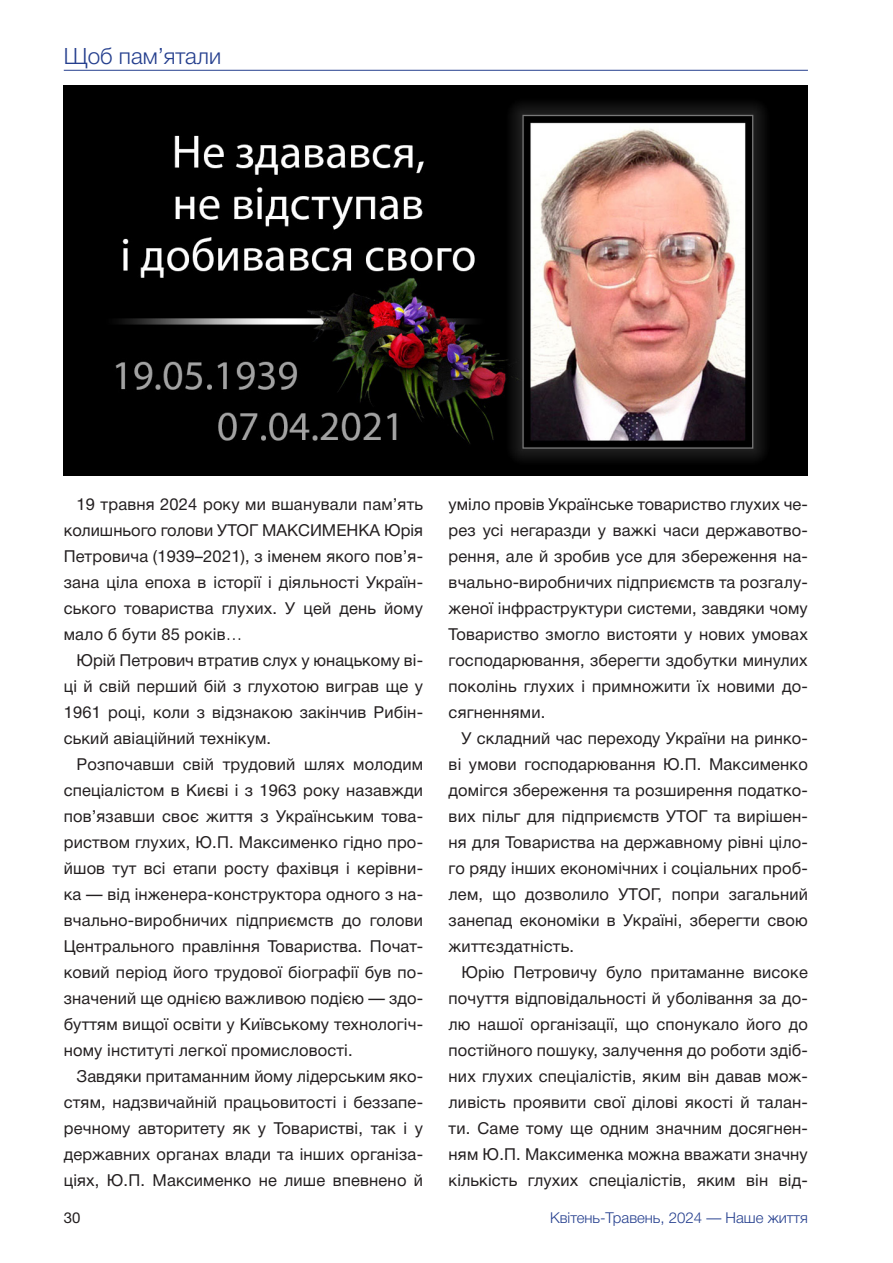
<style>
.page{position:relative;width:893px;height:1263px;background:#fff}
.page>*{position:absolute;margin:0;border:0;box-sizing:border-box;transform-origin:0 0}
.рубрика{font:300 22.5px "Helvetica Neue Cyr";color:#253f8e}
.основной_текст{font:16.5px/26px "Helvetica Neue Cyr";letter-spacing:.01em;color:#231f20;text-align:justify}
.t1{font:300 15px "Helvetica Neue Cyr";color:#253f8e}
.t2{font:15px "Helvetica Neue Cyr";color:#231f20}
</style>
<div class="page">
<img style="left:64px;top:85px;width:744px;height:391px">
<hr style="left:64px;top:70px;width:744px;height:1px;background:#253f8e">
<p class="рубрика" style="left:64px;top:44px;width:159px">Щоб пам’ятали</p>
<p class="основной_текст" style="left:64px;top:491px;width:361px;text-indent:13px">19 травня 2024 року ми вшанували пам’ять колишнього голови УТОГ МАКСИМЕНКА Юрія Петровича (1939–2021), з іменем якого пов’я&shy;зана ціла епоха в історії і діяльності Україн&shy;ського товариства глухих. У цей день йому мало б бути 85 років…</p>
<p class="основной_текст" style="left:64px;top:647px;width:361px;text-indent:13px">Юрій Петрович втратив слух у юнацькому ві&shy;ці й свій перший бій з глухотою виграв ще у 1961 році, коли з відзнакою закінчив Рибін&shy;ський авіаційний технікум.</p>
<p class="основной_текст" style="left:64px;top:751px;width:361px;text-indent:13px">Розпочавши свій трудовий шлях молодим спеціалістом в Києві і з 1963 року назавжди пов’язавши своє життя з Українським това&shy;риством глухих, Ю.П. Максименко гідно про&shy;йшов тут всі етапи росту фахівця і керівни&shy;ка — від інженера-конструктора одного з на&shy;вчально-виробничих підприємств до голови Центрального правління Товариства. Почат&shy;ковий період його трудової біографії був по&shy;значений ще однією важливою подією — здо&shy;буттям вищої освіти у Київському технологіч&shy;ному інституті легкої промисловості.</p>
<p class="основной_текст" style="left:64px;top:1063px;width:361px;text-indent:13px">Завдяки притаманним йому лідерським яко&shy;стям, надзвичайній працьовитості і беззапе&shy;речному авторитету як у Товаристві, так і у державних органах влади та інших організа&shy;ціях, Ю.П. Максименко не лише впевнено й</p>
<p class="основной_текст" style="left:449px;top:491px;width:361px">уміло провів Українське товариство глухих че&shy;рез усі негаразди у важкі часи державотво&shy;рення, але й зробив усе для збереження на&shy;вчально-виробничих підприємств та розгалу&shy;женої інфраструктури системи, завдяки чому Товариство змогло вистояти у нових умовах господарювання, зберегти здобутки минулих поколінь глухих і примножити їх новими до&shy;сягненнями.</p>
<p class="основной_текст" style="left:449px;top:725px;width:361px;text-indent:13px">У складний час переходу України на ринко&shy;ві умови господарювання Ю.П. Максименко домігся збереження та розширення податко&shy;вих пільг для підприємств УТОГ та вирішен&shy;ня для Товариства на державному рівні ціло&shy;го ряду інших економічних і соціальних проб&shy;лем, що дозволило УТОГ, попри загальний занепад економіки в Україні, зберегти свою життєздатність.</p>
<p class="основной_текст" style="left:449px;top:959px;width:361px;text-indent:13px">Юрію Петровичу було притаманне високе почуття відповідальності й уболівання за до&shy;лю нашої організації, що спонукало його до постійного пошуку, залучення до роботи здіб&shy;них глухих спеціалістів, яким він давав мож&shy;ливість проявити свої ділові якості й талан&shy;ти. Саме тому ще одним значним досягнен&shy;ням Ю.П. Максименка можна вважати значну кількість глухих спеціалістів, яким він від-</p>
<p class="t2" style="left:64px;top:1209px;width:18px">30</p>
<p class="t1" style="left:550px;top:1209px;width:259px">Квітень-Травень, 2024 — Наше життя</p>
</div>
